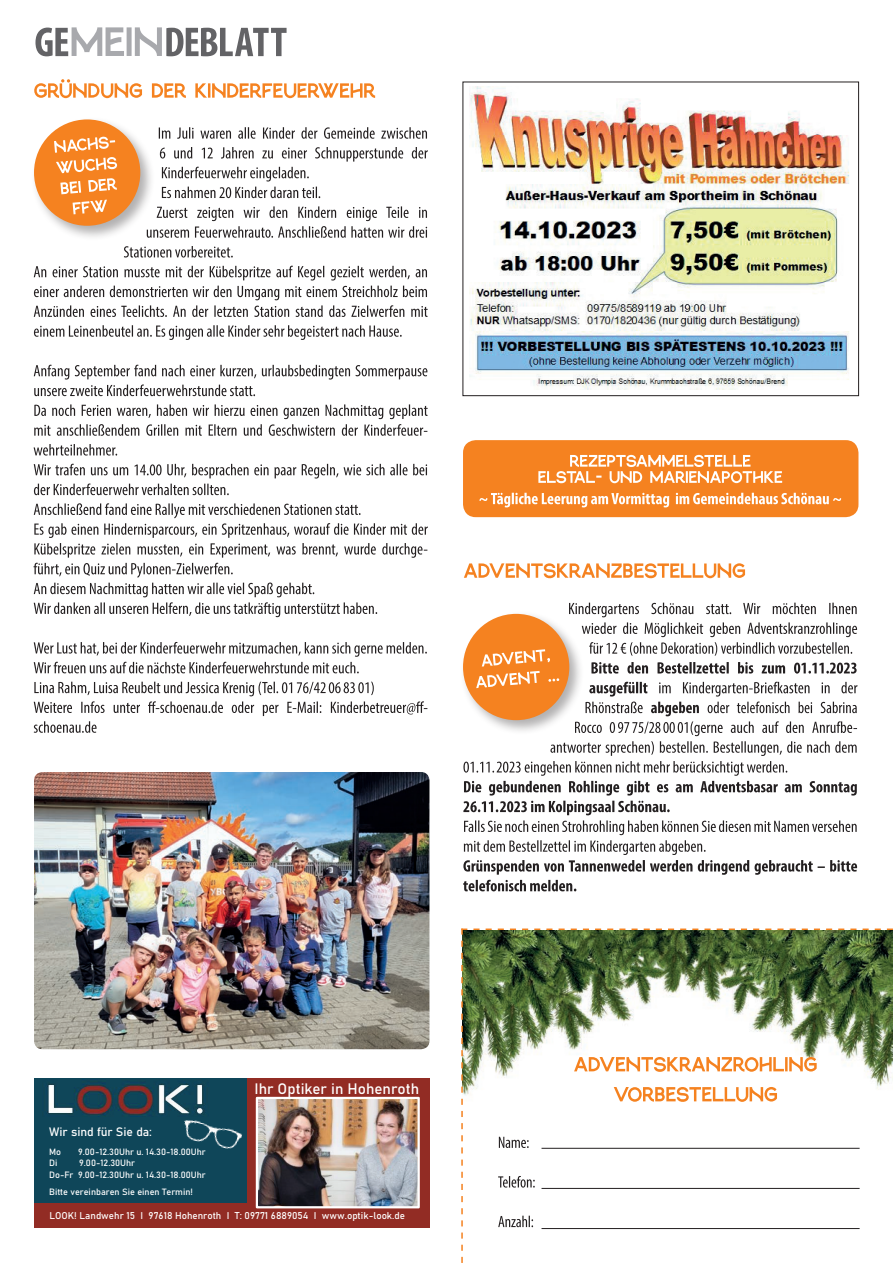
<style>
.page{position:relative;width:893px;height:1263px;background:#fff}
.page>*{position:absolute;margin:0;border:0;box-sizing:border-box;transform-origin:0 0}
.t1{font:15px "Bahnschrift";color:#fff}
.t2{font:12px "Bahnschrift";color:#fff}
.t3{font:9.75px "Bahnschrift";color:#fff}
.t4{font:9px/11.7px "Bahnschrift";letter-spacing:.005em;color:#fff}
</style>
<div class="page">
<div style="left:463px;top:440px;width:395px;height:77px;background:#f58220;border-radius:13px"></div>
<svg style="left:35px;top:27px;width:252px;height:29px"></svg>
<div style="left:34px;top:1078px;width:214px;height:149px;background:#0f4659"></div>
<img style="left:43px;top:1079px;width:166px;height:38px">
<div style="left:248px;top:1078px;width:182px;height:149px;background:#922c24"></div>
<div style="left:35px;top:1204px;width:235px;height:23px;background:#922c24"></div>
<img style="left:259px;top:1100px;width:158px;height:105px">
<div style="left:256px;top:1097px;width:164px;height:111px;border:2px solid #fff"></div>
<img style="left:180px;top:1116px;width:65px;height:38px">
<div style="left:31px;top:116px;width:124px;height:125px;background:#231f20;opacity:.35"></div>
<div style="left:34px;top:119px;width:106px;height:107px;background:#f58220;border-radius:50%"></div>
<svg style="left:73px;top:200px;width:34px;height:14px"></svg>
<svg style="left:54px;top:137px;width:64px;height:57px"></svg>
<svg style="left:34px;top:682px;width:393px;height:51px"></svg>
<svg style="left:34px;top:642px;width:393px;height:31px"></svg>
<svg style="left:34px;top:503px;width:394px;height:114px"></svg>
<svg style="left:34px;top:464px;width:393px;height:31px"></svg>
<svg style="left:34px;top:444px;width:83px;height:12px"></svg>
<svg style="left:34px;top:404px;width:394px;height:32px"></svg>
<svg style="left:34px;top:365px;width:393px;height:31px"></svg>
<svg style="left:34px;top:325px;width:368px;height:15px"></svg>
<svg style="left:34px;top:266px;width:394px;height:51px"></svg>
<svg style="left:124px;top:246px;width:109px;height:12px"></svg>
<svg style="left:147px;top:206px;width:280px;height:32px"></svg>
<svg style="left:160px;top:147px;width:268px;height:51px"></svg>
<svg style="left:159px;top:127px;width:268px;height:12px"></svg>
<svg style="left:34px;top:79px;width:341px;height:19px"></svg>
<img style="left:34px;top:772px;width:395px;height:277px">
<img style="left:469px;top:86px;width:381px;height:304px">
<div style="left:463px;top:82px;width:396px;height:314px;border:1px solid #231f20"></div>
<svg style="left:479px;top:493px;width:362px;height:14px"></svg>
<svg style="left:538px;top:455px;width:244px;height:29px"></svg>
<svg style="left:463px;top:801px;width:394px;height:90px"></svg>
<svg style="left:463px;top:603px;width:394px;height:192px"></svg>
<svg style="left:464px;top:563px;width:281px;height:16px"></svg>
<svg style="left:461px;top:928px;width:432px;height:335px"></svg>
<h1 class="t1" style="left:255px;top:1077px;width:166px">Ihr Optiker in Hohenroth</h1>
<h2 class="t2" style="left:49px;top:1123px;width:104px">Wir sind für Sie da:</h2>
<p class="t4" style="left:49px;top:1145px;width:14px">Mo</p>
<p class="t4" style="left:78px;top:1145px;width:129px">9.00-12.30Uhr u. 14.30-18.00Uhr</p>
<p class="t4" style="left:49px;top:1156px;width:10px">Di</p>
<p class="t4" style="left:49px;top:1156px;width:158px;text-indent:30px">9.00-12.30Uhr<br>Do-Fr 9.00-12.30Uhr u. 14.30-18.00Uhr</p>
<p class="t4" style="left:49px;top:1186px;width:145px">Bitte vereinbaren Sie einen Termin!</p>
<p class="t3" style="left:49px;top:1208px;width:357px">LOOK! Landwehr 15 I 97618 Hohenroth I T: 09771 6889054 I www.optik-look.de</p>
</div>
